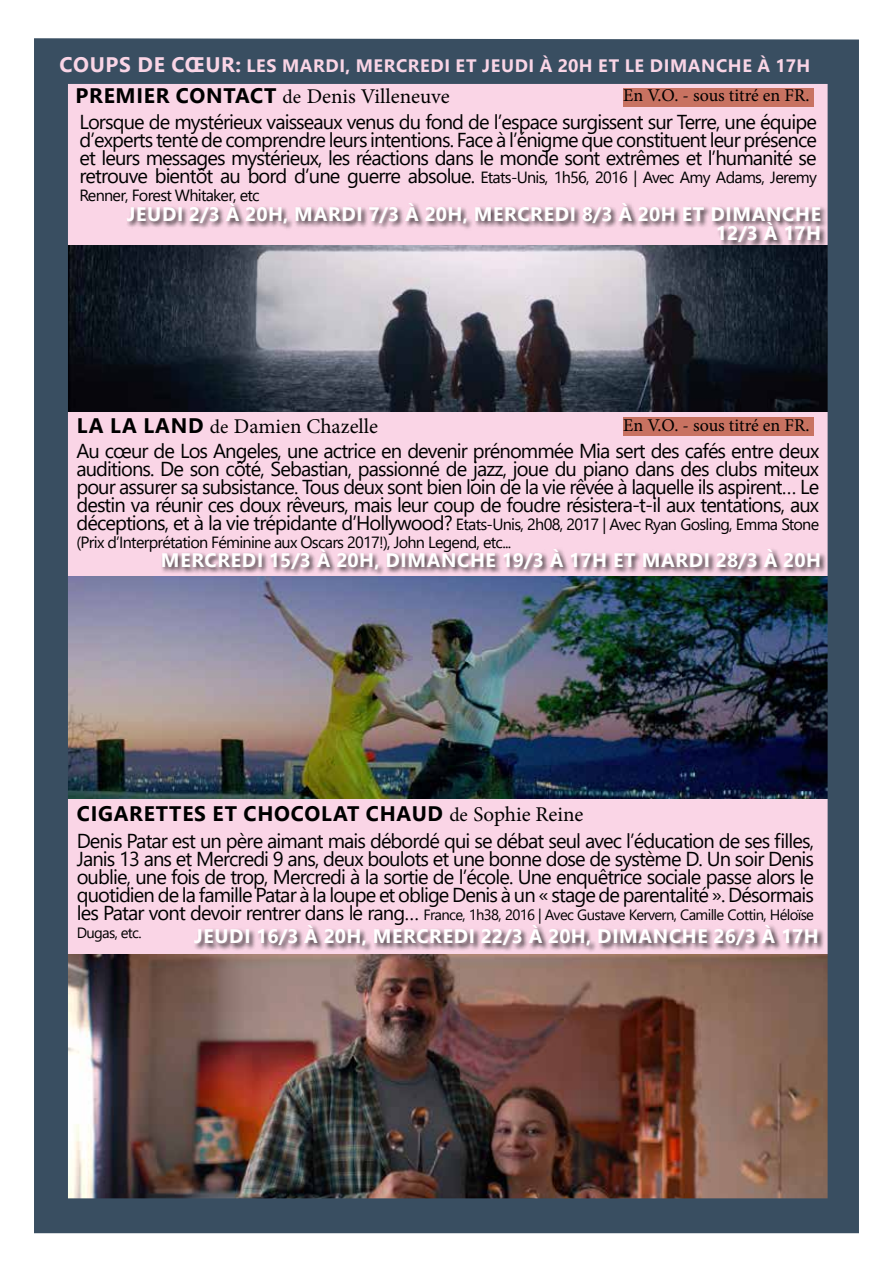
<style>
.page{position:relative;width:893px;height:1263px;background:#fff}
.page>*{position:absolute;margin:0;border:0;box-sizing:border-box;transform-origin:0 0}
.t1{font:21px "Minion Pro";color:#000}
.t2{font:700 21px "Segoe UI";letter-spacing:.035em;color:#000}
.t3{font:20.1px/18px "Segoe UI";letter-spacing:-.045em;color:#000;text-align:justify}
.t4{font:700 19.5px/19.5px "Segoe UI";letter-spacing:.035em;color:#fff;text-align:right}
.t5{font:700 18px "Segoe UI";letter-spacing:.035em;color:#fad5e6}
.t6{font:18px "Minion Pro";color:#000}
.t7{font:16.2px/18px "Segoe UI";letter-spacing:-.045em;color:#000}
.t8{font:14.85px/18px "Segoe UI";letter-spacing:-.045em;color:#000}
.s1{font-size:21px}
.s2{font-family:"Segoe UI";font-weight:700}
.s3{font-size:19.5px}
.s4{font-size:16.2px}
.s5{font-size:20.1px}
.s6{font-family:"Minion Pro";font-weight:400;font-size:19.5px}
.s7{font-family:"Minion Pro";font-weight:400}
</style>
<div class="page">
<img style="left:34px;top:38px;width:825px;height:1195px">
<div style="left:160px;top:547px;width:667px;height:29px;background:#000;opacity:.75"></div>
<div style="left:193px;top:924px;width:631px;height:29px;background:#000;opacity:.75"></div>
<div style="left:125px;top:201px;width:703px;height:48px;background:#000;opacity:.75"></div>
<p class="t5" style="left:59px;top:51px;width:752px"><span class="s1">COUPS DE CŒUR:</span> LES MARDI, MERCREDI ET J EUDI À 20H ET LE DIMANCHE À 17H</p>
<p class="t1" style="left:76px;top:83px;width:376px"><span class="s2">PREMIER CONTACT</span> <span class="s3">de</span> Denis Villeneuve</p>
<p class="t6" style="left:623px;top:84px;width:188px">En V.O. - sous titré en FR.</p>
<p class="t3" style="left:79px;top:112px;width:739px">Lorsque de mystérieux vaisseaux venus du fond de l’espace surgissent sur Terre, une équipe d’experts tente de comprendre leurs intentions. Face à l’énigme que constituent leur présence et leurs messages mystérieux, les réactions dans le monde sont extrêmes et l’humanité se retrouve bientôt au bord d’une guerre absolue. <span class="s4">Etats-Unis, 1h56, 2016 | Avec Amy Adams, Jeremy</span></p>
<p class="t7" style="left:79px;top:186px;width:182px">Renner, Forest Whitaker, etc</p>
<p class="t4" style="left:127px;top:204px;width:696px">JEUDI 2/3 À 20H, MARDI 7/3 À 20H, M ERCREDI 8/3 À 20H ET DIMANCHE<br>12/3 À 17H</p>
<p class="t1" style="left:77px;top:412px;width:303px"><span class="s2">LA LA LAND</span> <span class="s3">de</span> Damien Chazelle</p>
<p class="t3" style="left:76px;top:441px;width:744px">Au cœur de Los Angeles, une actrice en devenir prénommée Mia sert des cafés entre deux auditions. De son côté, Sebastian, passionné de jazz, joue du piano dans des clubs miteux pour assurer sa subsistance. Tous deux sont bien loin de la vie rêvée à laquelle ils aspirent… Le destin va réunir ces doux rêveurs, mais leur coup de foudre résistera-t-il aux tentations, aux</p>
<p class="t7" style="left:76px;top:515px;width:744px"><span class="s5">déceptions, et à la vie trépidante d’Hollywood?</span> Etats-Unis, 2h08, 2017 | Avec Ryan Gosling, Emma Stone (Prix d’Interprétation Féminine aux Oscars 2017!), John Legend, etc...</p>
<p class="t6" style="left:623px;top:413px;width:188px">En V.O. - sous titré en FR.</p>
<p class="t4" style="left:161px;top:550px;width:661px">MERCREDI 15/3 À 20H, DIMANCHE 19/3 À 17H ET MARDI 28/3 À 20H</p>
<p class="t2" style="left:77px;top:796px;width:508px">CIGARETTES ET CHOCOLAT CHAUD <span class="s6">de</span> <span class="s7">Sophie Reine</span></p>
<p class="t3" style="left:77px;top:831px;width:739px">Denis Patar est un père aimant mais débordé qui se débat seul avec l’éducation de ses filles, Janis 13 ans et Mercredi 9 ans, deux boulots et une bonne dose de système D. Un soir Denis oublie, une fois de trop, Mercredi à la sortie de l’école. Une enquêtrice sociale passe alors le quotidien de la famille Patar à la loupe et oblige Denis à un « stage de parentalité ». Désormais</p>
<p class="t8" style="left:77px;top:905px;width:739px"><span class="s5">les Patar vont devoir rentrer dans le rang…</span> France, 1h38, 2016 | Avec Gustave Kervern, Camille Cottin, Héloïse<br>Dugas, etc.</p>
<p class="t4" style="left:194px;top:926px;width:626px">JEUDI 16/3 À 20H, M ERCREDI 22/3 À 20H, DIMANCHE 26/3 À 17H</p>
</div>
